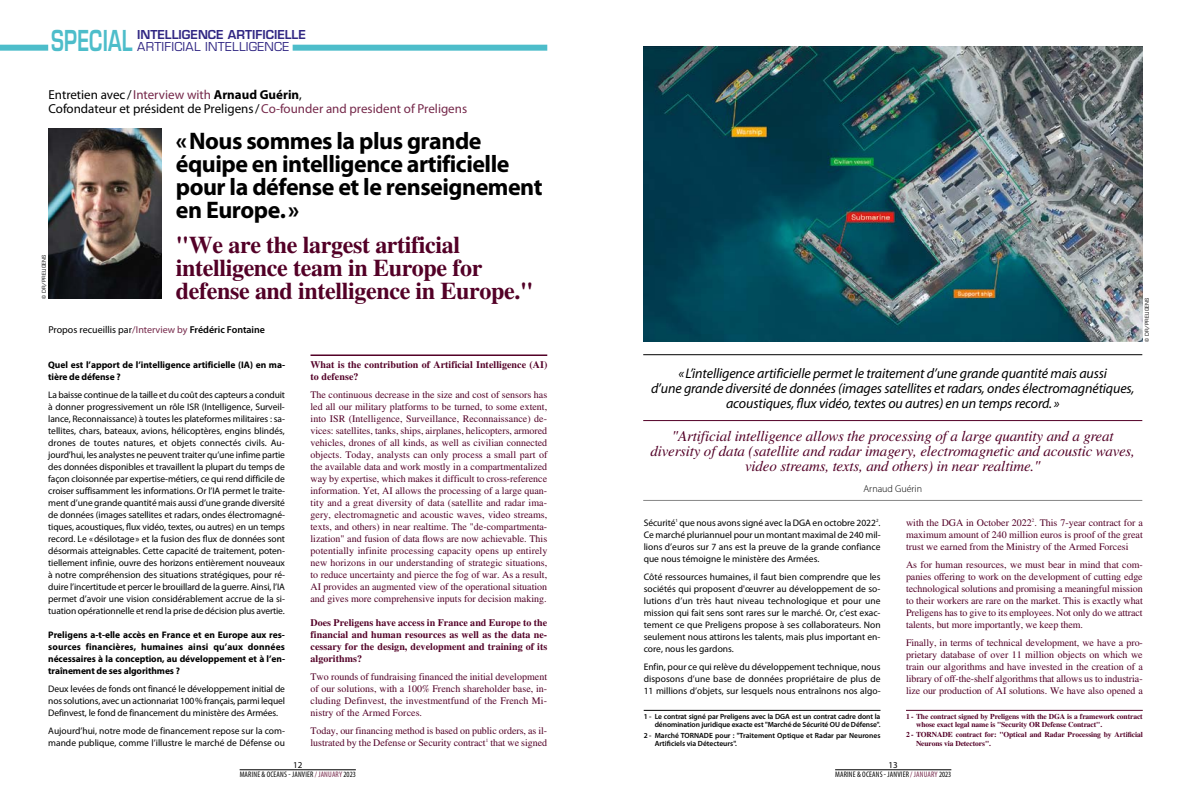
<style>
.page{position:relative;width:1191px;height:794px;background:#fff}
.page>*{position:absolute;margin:0;border:0;box-sizing:border-box;transform-origin:0 0}
.t1{font:600 28.1px "Eurostile LT Std";letter-spacing:.01em;color:#4dbdca;scale:.68 1}
.t2{font:700 24px/23px "Myriad Pro";letter-spacing:-.02em;color:#000}
.t3{font:700 24px/23px "STIX General";letter-spacing:-.015em;color:#530027}
.t4{font:italic 15px/15px "STIX General";letter-spacing:-.01em;color:#530027;text-align:center}
.t5{font:italic 14px/15px "Myriad Pro";letter-spacing:-.01em;color:#000;text-align:center}
.t6{font:13px/14px "Myriad Pro";color:#000}
.t7{font:600 12px "Eurostile LT Std";color:#312783}
.t8{font:12px "Eurostile LT Std";letter-spacing:.02em;color:#312783}
.t9{font:10px/12px "STIX General";color:#530027;text-align:justify}
.t10{font:700 10px/12px "STIX General";letter-spacing:.005em;color:#530027}
.t11{font:10px "Myriad Pro";color:#000}
.t12{font:300 10px "Myriad Pro";color:#000}
.t13{font:9.5px/12px "Myriad Pro";color:#000;text-align:justify}
.t14{font:700 9.5px/12px "Myriad Pro";letter-spacing:-.005em;color:#000}
.t15{font:9px "Myriad Pro";color:#000}
.t16{font:condensed 8px "Myriad Pro";letter-spacing:.02em;color:#000}
.t17{font:600 7.5px/8px "Myriad Pro";letter-spacing:-.01em;color:#000;text-align:right}
.t18{font:700 7.5px/8.3px "STIX General";letter-spacing:-.01em;color:#530027}
.t19{font:5px "Eurostile LT Std";letter-spacing:.01em;color:#000}
.s1{color:#75284a}
.s2{font-weight:700}
.s3{font-weight:600}
</style>
<div class="page">
<hr style="left:643px;top:354px;width:499px;height:1px;background:#000">
<hr style="left:643px;top:420px;width:499px;height:1px;background:#530027">
<hr style="left:643px;top:500px;width:499px;height:1px;background:#878787">
<hr style="left:240px;top:769px;width:116px;height:1px;background:#000">
<hr style="left:835px;top:769px;width:116px;height:1px;background:#000">
<hr style="left:310px;top:354px;width:237px;height:2px;background:#530027">
<img style="left:48px;top:129px;width:114px;height:170px">
<hr style="left:643px;top:710px;width:237px;height:1px;background:#000">
<hr style="left:906px;top:710px;width:236px;height:1px;background:#530027">
<img style="left:643px;top:46px;width:499px;height:296px">
<div style="left:293px;top:45px;width:254px;height:6px;background:#4dbdca"></div>
<div style="left:0;top:45px;width:48px;height:6px;background:#4dbdca"></div>
<h1 class="t1" style="left:51px;top:23px;width:121px">SPECIAL</h1>
<p class="t7" style="left:137px;top:27px;width:170px">INTELLIGENCE ARTIFICIELLE</p>
<p class="t8" style="left:137px;top:39px;width:153px">ARTIFICIAL INTELLIGENCE</p>
<h3 class="t6" style="left:48px;top:87px;width:420px">Entretien avec /<span class="s1">Interview with</span> <span class="s2">Arnaud Guérin</span>,<br>Cofondateur et président de Preligens/<span class="s1">Co-founder and president of Preligens</span></h3>
<h2 class="t2" style="left:176px;top:129px;width:368px">«Nous sommes la plus grande équipe en intelligence artificielle pour la défense et le renseignement en Europe.»</h2>
<h2 class="t3" style="left:176px;top:234px;width:308px">"We are the largest artificial intelligence team in Europe for</h2>
<p class="t19" style="left:41px;top:299px;width:45px;rotate:-90deg">© DR/PRELIGENS</p>
<h2 class="t3" style="left:176px;top:280px;width:359px">defense and intelligence in Europe."</h2>
<p class="t11" style="left:48px;top:323px;width:218px">Propos recueillis par<span class="s1">/Interview by</span> <span class="s3">Frédéric Fontaine</span></p>
<p class="t14" style="left:48px;top:358px;width:238px">Quel est l’apport de l’intelligence artificielle (IA) en ma&shy;tière de défense ?</p>
<p class="t13" style="left:48px;top:389px;width:238px">La baisse continue de la taille et du coût des capteurs a conduit à donner progressivement un rôle ISR (Intelligence, Surveil&shy;lance, Reconnaissance) à toutes les plateformes militaires : sa&shy;tellites, chars, bateaux, avions, hélicoptères, engins blindés, drones de toutes natures, et objets connectés civils. Au&shy;jourd’hui, les analystes ne peuvent traiter qu’une infime partie des données disponibles et travaillent la plupart du temps de façon cloisonnée par expertise-métiers, ce qui rend difficile de croiser suffisamment les informations. Or l’IA permet le traite&shy;ment d’une grande quantité mais aussi d’une grande diversité de données (images satellites et radars, ondes électromagné&shy;tiques, acoustiques, flux vidéo, textes, ou autres) en un temps record. Le «désilotage» et la fusion des flux de données sont désormais atteignables. Cette capacité de traitement, poten&shy;tiellement infinie, ouvre des horizons entièrement nouveaux à notre compréhension des situations stratégiques, pour ré&shy;duire l’incertitude et percer le brouillard de la guerre. Ainsi, l’IA permet d’avoir une vision considérablement accrue de la si&shy;tuation opérationnelle et rend la prise de décision plus avertie.</p>
<p class="t14" style="left:48px;top:628px;width:238px;text-align:justify">Preligens a-t-elle accès en France et en Europe aux res&shy;sources financières, humaines ainsi qu’aux données nécessaires à la conception, au développement et à l’en&shy;traînement de ses algorithmes ?</p>
<p class="t13" style="left:48px;top:683px;width:238px">Deux levées de fonds ont financé le développement initial de nos solutions, avec un actionnariat 100% français, parmi lequel Definvest, le fond de financement du ministère des Armées.</p>
<p class="t13" style="left:48px;top:725px;width:238px">Aujourd’hui, notre mode de financement repose sur la com&shy;mande publique, comme l’illustre le marché de Défense ou</p>
<p class="t10" style="left:310px;top:359px;width:238px">What is the contribution of Artificial Intelligence (AI) to defense?</p>
<p class="t9" style="left:310px;top:389px;width:238px">The continuous decrease in the size and cost of sensors has led all our military platforms to be turned, to some extent, into ISR (Intelligence, Surveillance, Reconnaissance) de&shy;vices: satellites, tanks, ships, airplanes, helicopters, armored vehicles, drones of all kinds, as well as civilian connected objects. Today, analysts can only process a small part of the available data and work mostly in a compartmentalized way by expertise, which makes it difficult to cross-reference information. Yet, AI allows the processing of a large quan&shy;tity and a great diversity of data (satellite and radar ima&shy;gery, electromagnetic and acoustic waves, video streams, texts, and others) in near realtime. The "de-compartmenta&shy;lization" and fusion of data flows are now achievable. This potentially infinite processing capacity opens up entirely new horizons in our understanding of strategic situations, to reduce uncertainty and pierce the fog of war. As a result, AI provides an augmented view of the operational situation and gives more comprehensive inputs for decision making.</p>
<p class="t10" style="left:310px;top:617px;width:238px;text-align:justify">Does Preligens have access in France and Europe to the financial and human resources as well as the data ne&shy;cessary for the design, development and training of its algorithms?</p>
<p class="t9" style="left:310px;top:671px;width:238px">Two rounds of fundraising financed the initial development of our solutions, with a 100% French shareholder base, in&shy;cluding Definvest, the investmentfund of the French Mi&shy;nistry of the Armed Forces.</p>
<p class="t9" style="left:310px;top:725px;width:238px">Today, our financing method is based on public orders, as il&shy;lustrated by the Defense or Security contract<sup>1</sup> that we signed</p>
<p class="t15" style="left:293px;top:760px;width:11px">12</p>
<p class="t16" style="left:240px;top:770px;width:118px">MARINE &amp; OCEANS - JANVIER <span class="s1">/ JANUARY</span> 2023</p>
<p class="t5" style="left:651px;top:365px;width:485px">«L’intelligence artificielle permet le traitement d’une grande quantité mais aussi<br>d’une grande diversité de données (images satellites et radars, ondes électromagnétiques, acoustiques, flux vidéo, textes ou autres) en un temps record. »</p>
<h3 class="t4" style="left:650px;top:428px;width:486px">"Artificial intelligence allows the processing of a large quantity and a great diversity of data (satellite and radar imagery, electromagnetic and acoustic waves, video streams, texts, and others) in near realtime."</h3>
<p class="t12" style="left:863px;top:482px;width:60px">Arnaud Guérin</p>
<p class="t19" style="left:1144px;top:342px;width:45px;rotate:-90deg">© DR/PRELIGENS</p>
<p class="t13" style="left:643px;top:516px;width:238px">Sécurité<sup>1</sup> que nous avons signé avec la DGA en octobre 2022<sup>2</sup>.<br>Ce marché pluriannuel pour un montant maximal de 240 mil&shy;lions d’euros sur 7 ans est la preuve de la grande confiance que nous témoigne le ministère des Armées.</p>
<p class="t13" style="left:643px;top:570px;width:238px">Côté ressources humaines, il faut bien comprendre que les sociétés qui proposent d'œuvrer au développement de so&shy;lutions d’un très haut niveau technologique et pour une mission qui fait sens sont rares sur le marché. Or, c’est exac&shy;tement ce que Preligens propose à ses collaborateurs. Non seulement nous attirons les talents, mais plus important en&shy;core, nous les gardons.</p>
<p class="t13" style="left:643px;top:660px;width:238px">Enfin, pour ce qui relève du développement technique, nous disposons d’une base de données propriétaire de plus de 11 millions d’objets, sur lesquels nous entraînons nos algo-</p>
<p class="t17" style="left:643px;top:712px;width:238px">1 - Le contrat signé par Preligens avec la DGA est un contrat cadre dont la dénomination juridique exacte est "Marché de Sécurité OU de Défense".</p>
<p class="t17" style="left:654px;top:731px;width:227px;text-align:left;text-indent:-11px">2 - Marché TORNADE pour : "Traitement Optique et Radar par Neurones<br>Artificiels via Détecteurs".</p>
<p class="t9" style="left:906px;top:517px;width:238px">with the DGA in October 2022<sup>2</sup>. This 7-year contract for a maximum amount of 240 million euros is proof of the great trust we earned from the Ministry of the Armed Forcesi</p>
<p class="t9" style="left:906px;top:559px;width:238px">As for human resources, we must bear in mind that com&shy;panies offering to work on the development of cutting edge technological solutions and promising a meaningful mission to their workers are rare on the market. This is exactly what Preligens has to give to its employees. Not only do we attract talents, but more importantly, we keep them.</p>
<p class="t9" style="left:906px;top:637px;width:238px">Finally, in terms of technical development, we have a pro&shy;prietary database of over 11 million objects on which we train our algorithms and have invested in the creation of a library of off-the-shelf algorithms that allows us to industria&shy;lize our production of AI solutions. We have also opened a</p>
<p class="t18" style="left:916px;top:712px;width:228px;text-indent:-10px">1 - The contract signed by Preligens with the DGA is a framework contract whose exact legal name is "Security OR Defense Contract".</p>
<p class="t18" style="left:916px;top:731px;width:228px;text-indent:-10px">2 - TORNADE contract for: "Optical and Radar Processing by Artificial<br>Neurons via Detectors".</p>
<p class="t15" style="left:888px;top:760px;width:11px">13</p>
<p class="t16" style="left:835px;top:770px;width:118px">MARINE &amp; OCEANS - JANVIER <span class="s1">/ JANUARY</span> 2023</p>
</div>
